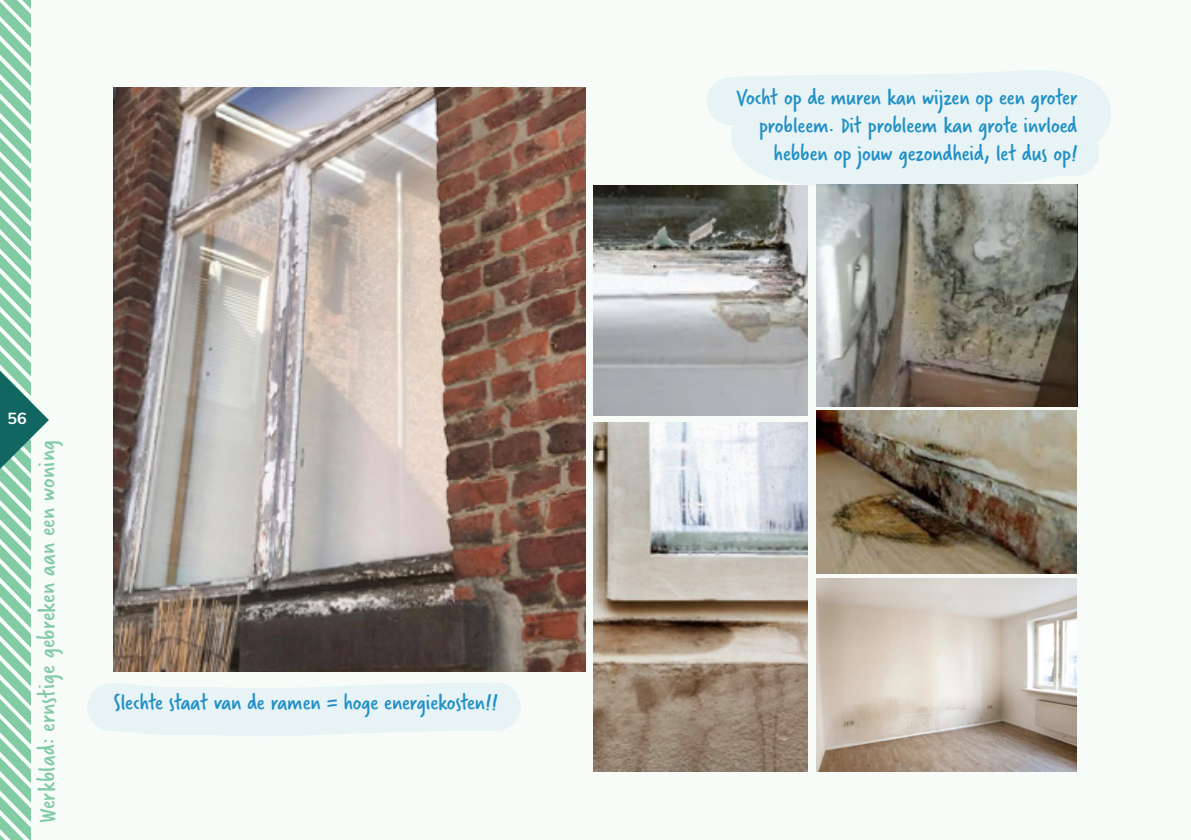
<style>
.page{position:relative;width:1191px;height:840px;background:#fff}
.page>*{position:absolute;margin:0;border:0;box-sizing:border-box;transform-origin:0 0}
.Hoofdstukbenamingen{font:26px "Verveine";letter-spacing:.01em;color:#82cba5}
.Tip{font:24px/28px "Verveine";color:#2090c7;text-align:right}
.t1{font:700 16px "Muli";color:#fff}
</style>
<div class="page">
<div style="left:0;top:0;width:1191px;height:839px;background:#f8fcf9"></div>
<svg style="left:0;top:0;width:30px;height:839px;fill:#82cba5"></svg>
<svg style="left:0;top:354px;width:49px;height:131px"></svg>
<img style="left:113px;top:87px;width:472px;height:584px">
<img style="left:594px;top:185px;width:213px;height:230px">
<img style="left:594px;top:422px;width:213px;height:349px">
<img style="left:816px;top:410px;width:260px;height:163px">
<img style="left:816px;top:578px;width:260px;height:193px">
<img style="left:816px;top:190px;width:261px;height:216px">
<svg style="left:87px;top:683px;width:434px;height:53px;background:#e8f4f5"></svg>
<svg style="left:704px;top:70px;width:407px;height:120px;background:#e5eff0"></svg>
<p class="t1" style="left:7px;top:406px;width:21px">56</p>
<p class="Hoofdstukbenamingen" style="left:29px;top:822px;width:384px;rotate:-90deg">Werkblad: ernstige gebreken aan een woning</p>
<p class="Tip" style="left:113px;top:688px;width:386px">Slechte staat van de ramen = hoge energiekosten!!</p>
<p class="Tip" style="left:736px;top:83px;width:343px">Vocht op de muren kan wijzen op een groter probleem. Dit probleem kan grote invloed hebben op jouw gezondheid, let dus op!</p>
</div>
